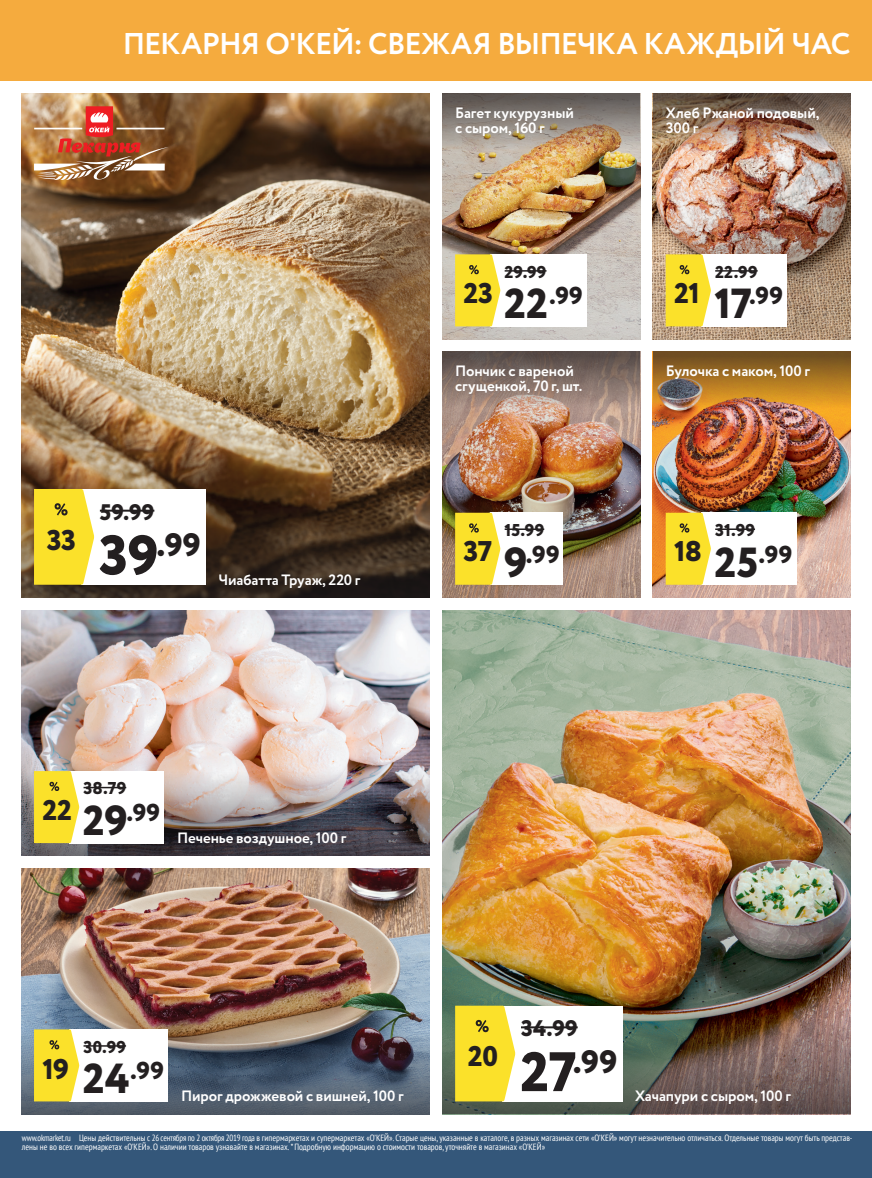
<style>
.page{position:relative;width:872px;height:1178px;background:#fff}
.page>*{position:absolute;margin:0;border:0;box-sizing:border-box;transform-origin:0 0}
.fresh_dominant_red{font:800 32.4px "Circe";color:#231f20}
.t1{font:700 30px "Circe";letter-spacing:-.03em;color:#fff}
.fresh_discount{font:800 28.5px "Circe";letter-spacing:-.02em;color:#231f20}
.fresh_red{font:800 24.45px "Circe";letter-spacing:.01em;color:#231f20}
.fresh_dominant_black{font:800 22.5px "Circe";letter-spacing:.01em;color:#231f20}
.fresh_black{font:800 17.1px "Circe";letter-spacing:.01em;color:#231f20}
.fresh_dominant_text{font:700 15px/15px "Circe";letter-spacing:-.005em;color:#fff}
.t2{font:condensed 9px/9px "PT Sans";color:#fff;scale:.95 1}
.s1{font-size:55.5px}
.s2{font-size:42px}
</style>
<div class="page">
<div style="left:0;top:1131px;width:872px;height:47px;background:#34577a"></div>
<div style="left:0;top:0;width:872px;height:81px;background:#f5ab3e"></div>
<hr style="left:0;top:0;width:1px;height:81px;background:#a675ac">
<img style="left:442px;top:610px;width:408px;height:405px">
<svg style="left:442px;top:1015px;width:408px;height:99px;background:#685d54"></svg>
<div style="left:502px;top:1006px;width:120px;height:95px;background:#fff"></div>
<hr style="left:521px;top:1026px;width:56px;height:2px;background:#231f20">
<svg style="left:455px;top:1006px;width:60px;height:95px;background:#f8e03c"></svg>
<img style="left:21px;top:94px;width:408px;height:405px">
<svg style="left:21px;top:499px;width:408px;height:98px;background:#3b2b1e"></svg>
<div style="left:81px;top:489px;width:125px;height:96px;background:#fff"></div>
<hr style="left:100px;top:510px;width:54px;height:2px;background:#231f20">
<svg style="left:34px;top:489px;width:60px;height:96px;background:#f7e03c"></svg>
<img style="left:34px;top:106px;width:134px;height:74px">
<img style="left:442px;top:160px;width:198px;height:179px">
<img style="left:442px;top:94px;width:198px;height:66px">
<div style="left:490px;top:254px;width:96px;height:72px;background:#fff"></div>
<hr style="left:504px;top:270px;width:42px;height:2px;background:#231f20">
<svg style="left:455px;top:254px;width:45px;height:72px;background:#f7e03c"></svg>
<img style="left:653px;top:418px;width:197px;height:179px">
<img style="left:653px;top:352px;width:197px;height:66px">
<div style="left:701px;top:513px;width:95px;height:72px;background:#fff"></div>
<hr style="left:715px;top:528px;width:40px;height:2px;background:#231f20">
<svg style="left:665px;top:513px;width:46px;height:72px;background:#f7df3d"></svg>
<img style="left:21px;top:868px;width:408px;height:161px">
<svg style="left:21px;top:1029px;width:408px;height:85px;background:#565e6b"></svg>
<div style="left:69px;top:1029px;width:99px;height:72px;background:#fff"></div>
<hr style="left:84px;top:1045px;width:42px;height:2px;background:#231f20">
<svg style="left:34px;top:1029px;width:45px;height:72px;background:#f7e03d"></svg>
<img style="left:21px;top:610px;width:408px;height:161px">
<img style="left:21px;top:771px;width:408px;height:85px">
<div style="left:69px;top:771px;width:95px;height:72px;background:#fff"></div>
<hr style="left:84px;top:787px;width:42px;height:1px;background:#231f20">
<svg style="left:34px;top:771px;width:45px;height:72px;background:#f8e03c"></svg>
<img style="left:653px;top:160px;width:197px;height:179px">
<img style="left:653px;top:94px;width:197px;height:66px">
<div style="left:701px;top:254px;width:86px;height:72px;background:#fff"></div>
<hr style="left:715px;top:270px;width:42px;height:2px;background:#231f20">
<svg style="left:665px;top:254px;width:46px;height:72px;background:#f7e03f"></svg>
<img style="left:442px;top:418px;width:198px;height:179px">
<svg style="left:442px;top:352px;width:198px;height:66px;background:#8d786e"></svg>
<div style="left:490px;top:513px;width:73px;height:72px;background:#fff"></div>
<hr style="left:504px;top:528px;width:40px;height:2px;background:#231f20">
<svg style="left:455px;top:513px;width:45px;height:72px;background:#f7e03c"></svg>
<h2 class="t1" style="left:123px;top:24px;width:729px">ПЕКАРНЯ О'КЕЙ: СВЕЖАЯ ВЫПЕЧКА КАЖДЫЙ ЧАС</h2>
<p class="fresh_discount" style="left:47px;top:521px;width:31px">33</p>
<p class="fresh_dominant_black" style="left:100px;top:497px;width:56px">59.99</p>
<p class="fresh_dominant_red" style="left:99px;top:523px;width:103px"><span class="s1">39</span>.99</p>
<p class="fresh_dominant_text" style="left:218px;top:573px;width:144px">Чиабатта Труаж, 220 г</p>
<p class="fresh_dominant_text" style="left:455px;top:106px;width:120px">Багет кукурузный с сыром, 160 г</p>
<p class="fresh_dominant_text" style="left:665px;top:106px;width:155px">Хлеб Ржаной подовый,<br>300 г</p>
<p class="fresh_black" style="left:504px;top:260px;width:43px">29.99</p>
<p class="fresh_black" style="left:715px;top:260px;width:44px">22.99</p>
<p class="fresh_discount" style="left:463px;top:274px;width:31px">23</p>
<p class="fresh_red" style="left:504px;top:279px;width:80px"><span class="s2">22</span>.99</p>
<p class="fresh_discount" style="left:674px;top:274px;width:27px">21</p>
<p class="fresh_red" style="left:714px;top:279px;width:70px"><span class="s2">17</span>.99</p>
<p class="fresh_dominant_text" style="left:455px;top:364px;width:129px">Пончик с вареной сгущенкой, 70 г, шт.</p>
<p class="fresh_dominant_text" style="left:665px;top:364px;width:146px">Булочка с маком, 100 г</p>
<p class="fresh_black" style="left:504px;top:518px;width:41px">15.99</p>
<p class="fresh_black" style="left:715px;top:518px;width:41px">31.99</p>
<p class="fresh_discount" style="left:463px;top:532px;width:30px">37</p>
<p class="fresh_red" style="left:504px;top:538px;width:57px"><span class="s2">9</span>.99</p>
<p class="fresh_discount" style="left:674px;top:532px;width:29px">18</p>
<p class="fresh_red" style="left:714px;top:538px;width:79px"><span class="s2">25</span>.99</p>
<p class="fresh_discount" style="left:43px;top:791px;width:31px">22</p>
<p class="fresh_black" style="left:84px;top:777px;width:44px">38.79</p>
<p class="fresh_red" style="left:83px;top:796px;width:79px"><span class="s2">29</span>.99</p>
<p class="fresh_dominant_text" style="left:177px;top:831px;width:171px">Печенье воздушное, 100 г</p>
<p class="fresh_discount" style="left:43px;top:1050px;width:28px">19</p>
<p class="fresh_black" style="left:84px;top:1035px;width:44px">30.99</p>
<p class="fresh_red" style="left:83px;top:1054px;width:83px"><span class="s2">24</span>.99</p>
<p class="fresh_dominant_text" style="left:181px;top:1089px;width:224px">Пирог дрожжевой с вишней, 100 г</p>
<p class="fresh_discount" style="left:468px;top:1037px;width:31px">20</p>
<p class="fresh_dominant_black" style="left:521px;top:1013px;width:58px">34.99</p>
<p class="fresh_dominant_red" style="left:520px;top:1039px;width:99px"><span class="s1">27</span>.99</p>
<p class="fresh_dominant_text" style="left:635px;top:1089px;width:157px">Хачапури с сыром, 100 г</p>
<p class="t2" style="left:22px;top:1133px;width:876px">www.okmarket.ru Цены действительны с 26 сентября по 2 октября 2019 года в гипермаркетах и супермаркетах «О’КЕЙ». Старые цены, указанные в каталоге, в разных магазинах сети «О’КЕЙ» могут незначительно отличаться. Отдельные товары могут быть представ&shy;лены не во всех гипермаркетах «О’КЕЙ». О наличии товаров узнавайте в магазинах. * Подробную информацию о стоимости товаров, уточняйте в магазинах «О’КЕЙ»</p>
</div>
